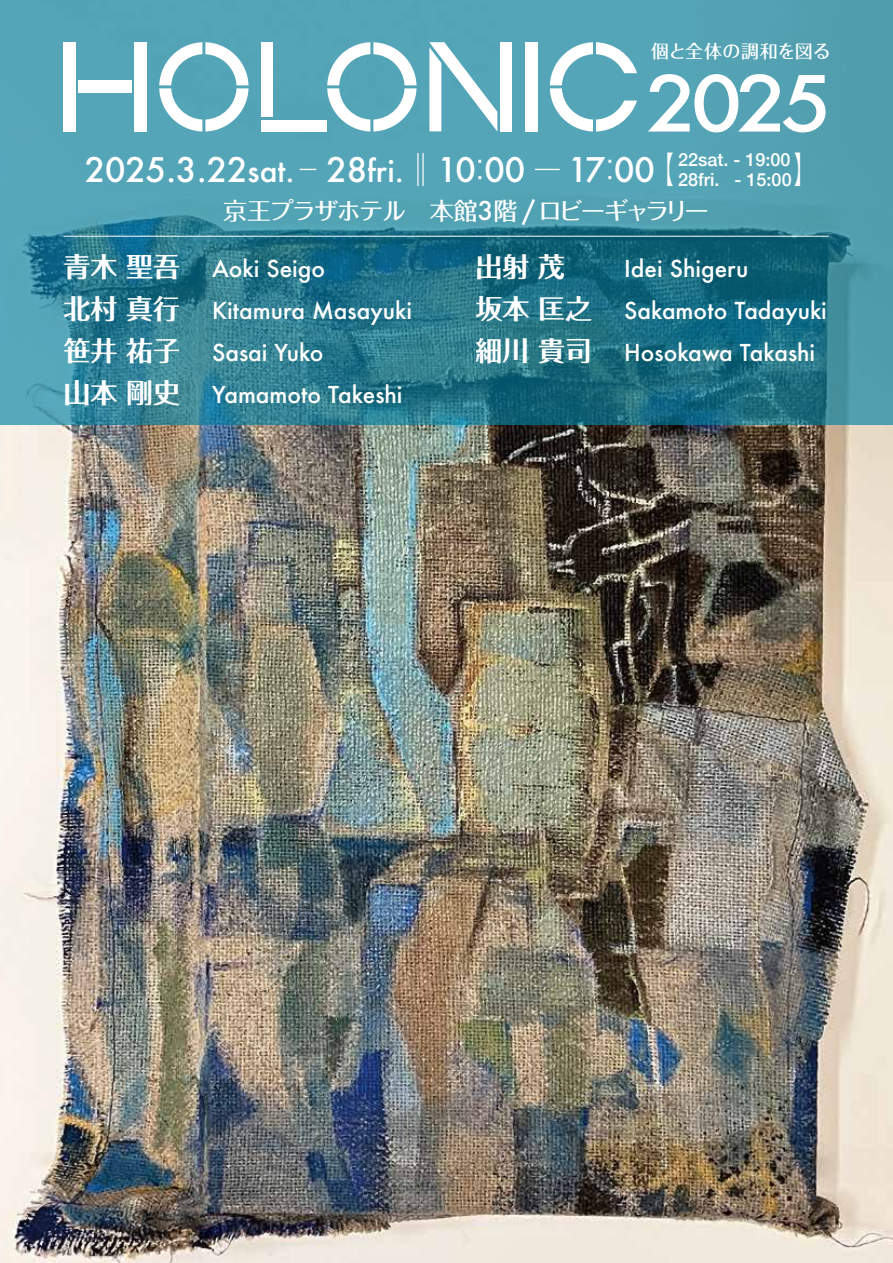
<style>
.page{position:relative;width:893px;height:1263px;background:#fff}
.page>*{position:absolute;margin:0;border:0;box-sizing:border-box;transform-origin:0 0}
.t1{font:500 75px "Futura";color:#fff;scale:1.1 1}
.t2{font:500 33px "Futura";color:#fff}
.t3{font:700 27px "Folk Pro";color:#fff}
.t4{font:500 24px "Folk Pro";letter-spacing:-.07em;color:#fff}
.t5{font:500 22.65px/42px "Futura";color:#fff}
.t6{font:500 18px/19.5px "Helvetica Neue";color:#fff}
.t7{font:500 18px "Folk Pro";letter-spacing:-.005em;color:#fff}
.s1{font-size:29.7px}
.s2{font-family:"Shin Go Pro";font-weight:400}
.s3{font-family:"Koz Go Pr 6 N";font-weight:400}
.s4{font-family:"Shin Go Pro";font-weight:300}
.s5{font-family:"Koz Go Pr 6 N";font-weight:400;font-size:36px}
.s6{font-family:"Futura";font-size:25.2px}
.s7{font-family:"Folk Pro";font-weight:700;font-size:27px}
</style>
<div class="page">
<img style="left:0;top:425px;width:893px;height:838px">
<svg style="left:0;top:0;width:893px;height:425px;background:#3d8da0"></svg>
<hr style="left:63px;top:236px;width:766px;height:1px;background:#fff">
<div style="left:500px;top:42px;width:12px;height:89px;background:#fff"></div>
<svg style="left:429px;top:42px;width:68px;height:90px"></svg>
<div style="left:525px;top:42px;width:12px;height:90px;background:#fff"></div>
<svg style="left:550px;top:42px;width:87px;height:90px"></svg>
<div style="left:261px;top:120px;width:66px;height:12px;background:#fff"></div>
<div style="left:261px;top:42px;width:12px;height:75px;background:#fff"></div>
<div style="left:63px;top:42px;width:12px;height:90px;background:#fff"></div>
<div style="left:134px;top:42px;width:12px;height:90px;background:#fff"></div>
<div style="left:78px;top:81px;width:53px;height:12px;background:#fff"></div>
<svg style="left:159px;top:42px;width:90px;height:90px"></svg>
<svg style="left:327px;top:42px;width:90px;height:90px"></svg>
<p class="t7" style="left:651px;top:36px;width:181px">個と全体の調和を図る</p>
<h1 class="t1" style="left:646px;top:52px;width:171px">2025</h1>
<h2 class="t2" style="left:85px;top:147px;width:729px">2025.3.22<span class="s1">sat.</span> <span class="s2">─</span> 28<span class="s1">fri.</span><span class="s3">‖</span>10<span class="s4">：</span>00 <span class="s2">─</span> 17<span class="s4">：</span>00<span class="s5">【　　　　　　 】</span></h2>
<p class="t6" style="left:678px;top:149px;width:115px">22sat. - 19:00<br>28fri. - 15:00</p>
<p class="t4" style="left:223px;top:191px;width:487px">京王プラザホテル　本館<span class="s6">3</span>階 <span class="s6">/</span> ロビーギャラリー</p>
<p class="t5" style="left:63px;top:248px;width:350px"><span class="s7">青木聖吾</span> Aoki Seigo<br><span class="s7">北村真行</span> Kitamura Masayuki<span class="s7">笹井祐子</span> Sasai Yuko<br><span class="s7">山本剛史</span> Yamamoto Takeshi</p>
<p class="t3" style="left:475px;top:244px;width:91px">出射茂</p>
<p class="t5" style="left:475px;top:248px;width:353px;text-indent:149px">Idei Shigeru<br><span class="s7">坂本匡之</span> Sakamoto Tadayuki<span class="s7">細川貴司</span> Hosokawa Takashi</p>
</div>
